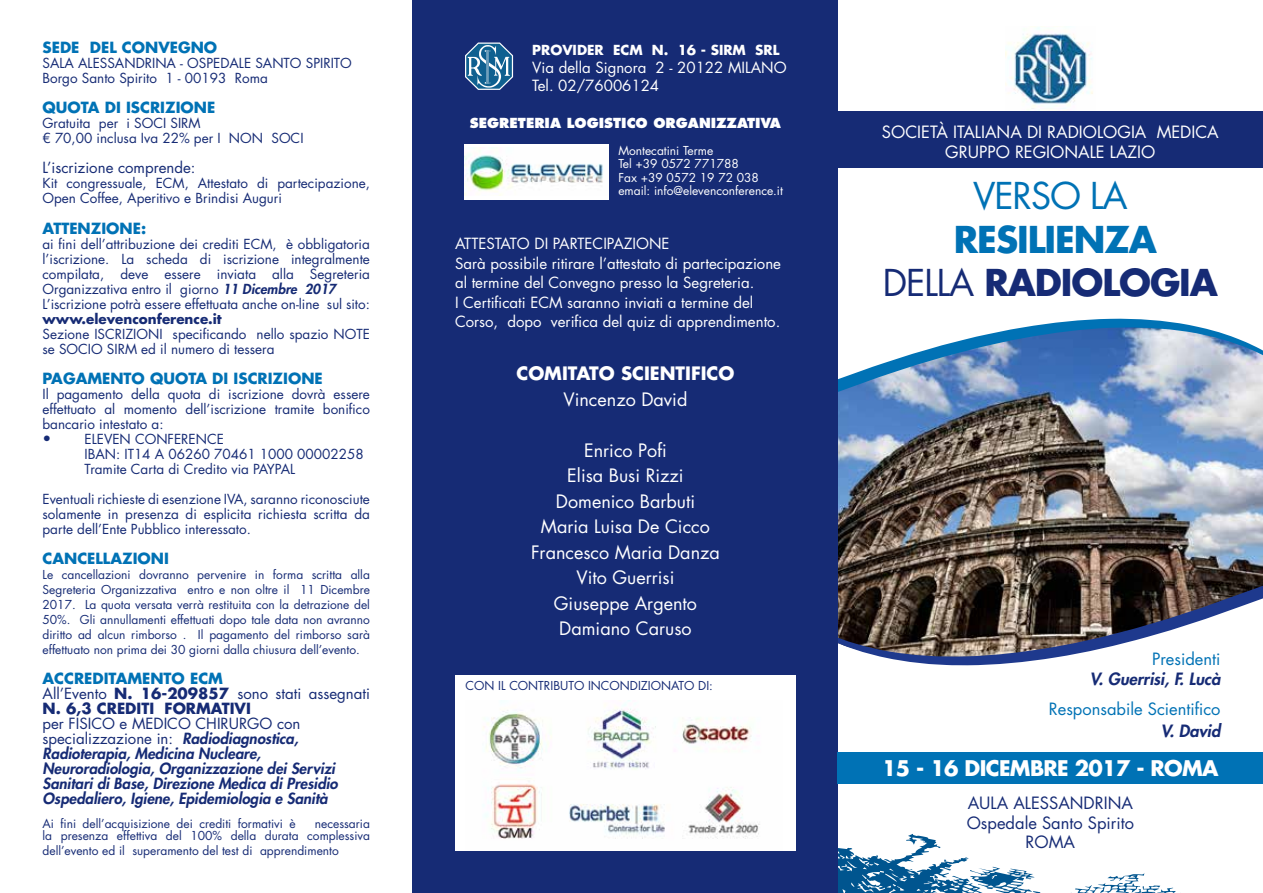
<style>
.page{position:relative;width:1263px;height:893px;background:#fff}
.page>*{position:absolute;margin:0;border:0;box-sizing:border-box;transform-origin:0 0}
.t1{font:700 36px/43.2px "Futura Std";letter-spacing:-.03em;color:#0072b5;text-align:center}
.t2{font:36px "Futura Std";letter-spacing:-.03em;color:#0072b5}
.t3{font:700 21px "Futura Std";letter-spacing:-.03em;color:#fff}
.t4{font:18px/25.5px "Futura Std";color:#fff;text-align:center}
.t5{font:700 18px "Futura Std";color:#fff}
.t6{font:16.5px "Futura Std";color:#fff}
.t7{font:16.5px/19.8px "Futura Std";color:#162b75;text-align:center}
.t8{font:16.5px "Futura Std";color:#0072b5}
.t9{font:italic 800 16.5px "Futura Std";color:#162b75}
.t10{font:15px/19.5px "Futura Std";color:#fff}
.t11{font:italic 800 15px/15px "Futura Std";color:#162b75}
.t12{font:700 15px "Futura Std";color:#0072b5}
.t13{font:700 15px/15px "Futura Std";color:#162b75}
.t14{font:15px "Futura Std";color:#162b75}
.t15{font:13.5px/15px "Futura Std";color:#162b75}
.t16{font:800 13.5px "Futura Std";color:#fff}
.t17{font:700 13.5px "Futura Std";color:#162b75}
.t18{font:700 13.5px "Futura Std";color:#fff}
.t19{font:12px/15px "Futura Std";color:#162b75;text-align:justify}
.t20{font:12px/13.5px "Futura Std";color:#fff}
.s1{font-weight:800;font-style:italic}
.s2{font-size:15px}
.s3{color:#0072b5}
.s4{font-weight:400}
.s5{font-weight:400;font-style:normal}
.s6{font-weight:400;color:#162b75}
.s7{color:#162b75}
</style>
<div class="page">
<img style="left:838px;top:449px;width:425px;height:217px">
<svg style="left:838px;top:834px;width:338px;height:59px"></svg>
<img style="left:838px;top:534px;width:425px;height:131px">
<img style="left:838px;top:318px;width:425px;height:131px">
<div style="left:412px;top:0;width:426px;height:893px;background:#162b75"></div>
<div style="left:838px;top:752px;width:425px;height:32px;background:#0072b5"></div>
<div style="left:455px;top:675px;width:340px;height:175px;background:#fff"></div>
<img style="left:483px;top:700px;width:277px;height:139px">
<div style="left:465px;top:144px;width:144px;height:56px;background:#fff"></div>
<img style="left:465px;top:147px;width:138px;height:49px">
<img style="left:1006px;top:27px;width:89px;height:85px">
<div style="left:838px;top:112px;width:425px;height:56px;background:#162b75"></div>
<svg style="left:465px;top:43px;width:48px;height:47px"></svg>
<hr style="left:486px;top:50px;width:1px;height:34px;background:#0f6090">
<hr style="left:488px;top:50px;width:1px;height:34px;background:#0f6090">
<hr style="left:489px;top:50px;width:1px;height:34px;background:#0f6090">
<hr style="left:490px;top:50px;width:1px;height:34px;background:#0f6090">
<p class="t12" style="left:43px;top:38px;width:176px">SEDE DEL CONVEGNO</p>
<p class="t15" style="left:43px;top:56px;width:311px">SALA ALESSANDRINA - OSPEDALE SANTO SPIRITO<br>Borgo Santo Spirito 1 - 00193 Roma</p>
<p class="t12" style="left:43px;top:98px;width:174px">QUOTA DI ISCRIZIONE</p>
<p class="t15" style="left:43px;top:116px;width:263px">Gratuita per i SOCI SIRM<br>€ 70,00 inclusa Iva 22% per I NON SOCI</p>
<p class="t14" style="left:43px;top:158px;width:155px">L’iscrizione comprende:</p>
<p class="t15" style="left:43px;top:176px;width:329px">Kit congressuale, ECM, Attestato di partecipazione,<br>Open Coffee, Aperitivo e Brindisi Auguri</p>
<p class="t12" style="left:43px;top:218px;width:105px">ATTENZIONE:</p>
<p class="t15" style="left:43px;top:236px;width:329px">ai fini dell’attribuzione dei crediti ECM, è obbligatoria l’iscrizione. La scheda di iscrizione integralmente compilata, deve essere inviata alla Segreteria Organizzativa entro il giorno <span class="s1">11 Dicembre 2017<br></span>L’iscrizione potrà essere effettuata anche on-line sul sito:</p>
<p class="t17" style="left:43px;top:309px;width:181px">www.elevenconference.it</p>
<p class="t15" style="left:43px;top:326px;width:329px">Sezione ISCRIZIONI specificando nello spazio NOTE se SOCIO SIRM ed il numero di tessera</p>
<p class="t12" style="left:43px;top:368px;width:282px">PAGAMENTO QUOTA DI ISCRIZIONE</p>
<p class="t15" style="left:43px;top:386px;width:329px;text-align:justify">Il pagamento della quota di iscrizione dovrà essere effettuato al momento dell’iscrizione tramite bonifico bancario intestato a:</p>
<p class="t15" style="left:85px;top:431px;width:281px;text-indent:-42px"><span class="s2">•</span> ELEVEN CONFERENCE<br>IBAN: IT14 A 06260 70461 1000 00002258<br>Tramite Carta di Credito via PAYPAL</p>
<p class="t15" style="left:43px;top:491px;width:329px;text-align:justify">Eventuali richieste di esenzione IVA, saranno riconosciute solamente in presenza di esplicita richiesta scritta da parte dell’Ente Pubblico interessato.</p>
<p class="t12" style="left:43px;top:548px;width:128px">CANCELLAZIONI</p>
<p class="t19" style="left:43px;top:567px;width:329px">Le cancellazioni dovranno pervenire in forma scritta alla Segreteria Organizzativa entro e non oltre il 11 Dicembre 2017. La quota versata verrà restituita con la detrazione del 50%. Gli annullamenti effettuati dopo tale data non avranno diritto ad alcun rimborso . Il pagamento del rimborso sarà effettuato non prima dei 30 giorni dalla chiusura dell’evento.</p>
<p class="t13" style="left:43px;top:670px;width:329px"><span class="s3">ACC REDITAMENTO ECM<br></span><span class="s4">All’Evento</span> N. 16-209857 <span class="s4">sono stati assegnati<br></span>N. 6,3 CREDITI FORMATIVI</p>
<p class="t11" style="left:43px;top:716px;width:297px"><span class="s5">per FISICO e MEDICO CHIRURGO con specializzazione in:</span> Radiodiagnostica, Radioterapia, Medicina Nucleare, Neuroradiologia, Organizzazione dei Servizi Sanitari di Base, Direzione Medica di Presidio Ospedaliero, Igiene, Epidemiologia e Sanità</p>
<p class="t19" style="left:43px;top:816px;width:255px">Ai fini dell’acquisizione dei crediti formativi è</p>
<p class="t19" style="left:43px;top:817px;width:329px;line-height:12px;text-align:right">necessaria<br>la presenza effettiva del 100% della durata complessiva</p>
<p class="t19" style="left:43px;top:843px;width:298px">dell’evento ed il superamento del test di apprendimento</p>
<p class="t18" style="left:532px;top:41px;width:100px">PROVIDER ECM</p>
<p class="t18" style="left:652px;top:41px;width:129px">N. 16 - SIRM SRL</p>
<p class="t10" style="left:532px;top:59px;width:256px;line-height:18px">Via della Signora 2 - 20122 MILANO<br>Tel. 02/76006124</p>
<p class="t16" style="left:470px;top:114px;width:313px">SEGRETERIA LOGISTICO ORGANIZZATIVA</p>
<p class="t20" style="left:618px;top:144px;width:166px">Montecatini Terme<br>Tel +39 0572 771788<br>Fax +39 0572 19 72 038 email: info@elevenconference.it</p>
<p class="t10" style="left:455px;top:234px;width:328px">ATTESTATO DI PARTECIPAZIONE<br>Sarà possibile ritirare l’attestato di partecipazione al termine del Convegno presso la Segreteria.<br>I Certificati ECM saranno inviati a termine del Corso, dopo verifica del quiz di apprendimento.</p>
<h3 class="t5" style="left:516px;top:361px;width:57px">Comitato</h3>
<h3 class="t5" style="left:621px;top:361px;width:33px">Scientifi</h3>
<h3 class="t5" style="left:707px;top:361px;width:25px">co</h3>
<h3 class="t4" style="left:563px;top:386px;width:125px">Vincenzo David</h3>
<h3 class="t4" style="left:531px;top:437px;width:190px">Enrico Pofi<br>Elisa Busi Rizzi<br>Domenico Barbuti<br>Maria Luisa De Cicco<br>Francesco Maria Danza<br>Vito Guerrisi<br>Giuseppe Argento<br>Damiano Caruso</h3>
<p class="t19" style="left:466px;top:678px;width:249px">CON IL CONTRIBUTO INCONDIZIONATO DI:</p>
<p class="t6" style="left:882px;top:121px;width:20px">Societ</p>
<p class="t6" style="left:936px;top:121px;width:31px">à Italiana</p>
<p class="t6" style="left:1027px;top:121px;width:41px">di Radiologia</p>
<p class="t6" style="left:1157px;top:121px;width:25px">Medica</p>
<p class="t6" style="left:945px;top:141px;width:25px">Gruppo</p>
<p class="t6" style="left:1015px;top:141px;width:20px">Regionale</p>
<p class="t6" style="left:1110px;top:141px;width:17px">Lazio</p>
<h1 class="t2" style="left:973px;top:173px;width:156px">VERSO LA</h1>
<h1 class="t1" style="left:883px;top:217px;width:337px">RESILIENZA<br><span class="s6">DELLA</span> <span class="s7">RADIOLOGIA</span></h1>
<p class="t8" style="left:1152px;top:648px;width:70px">Presidenti</p>
<p class="t9" style="left:1090px;top:668px;width:132px">V. Guerrisi, F. Lucà</p>
<p class="t8" style="left:1049px;top:698px;width:173px">Responsabile Scientifico</p>
<p class="t9" style="left:1161px;top:720px;width:61px">V. David</p>
<h2 class="t3" style="left:882px;top:754px;width:338px">15 - 16 Dicembre 2017 - rOMA</h2>
<p class="t7" style="left:967px;top:793px;width:169px">AULA ALESSANDRINA<br>Ospedale Santo Spirito<br>ROMA</p>
</div>
